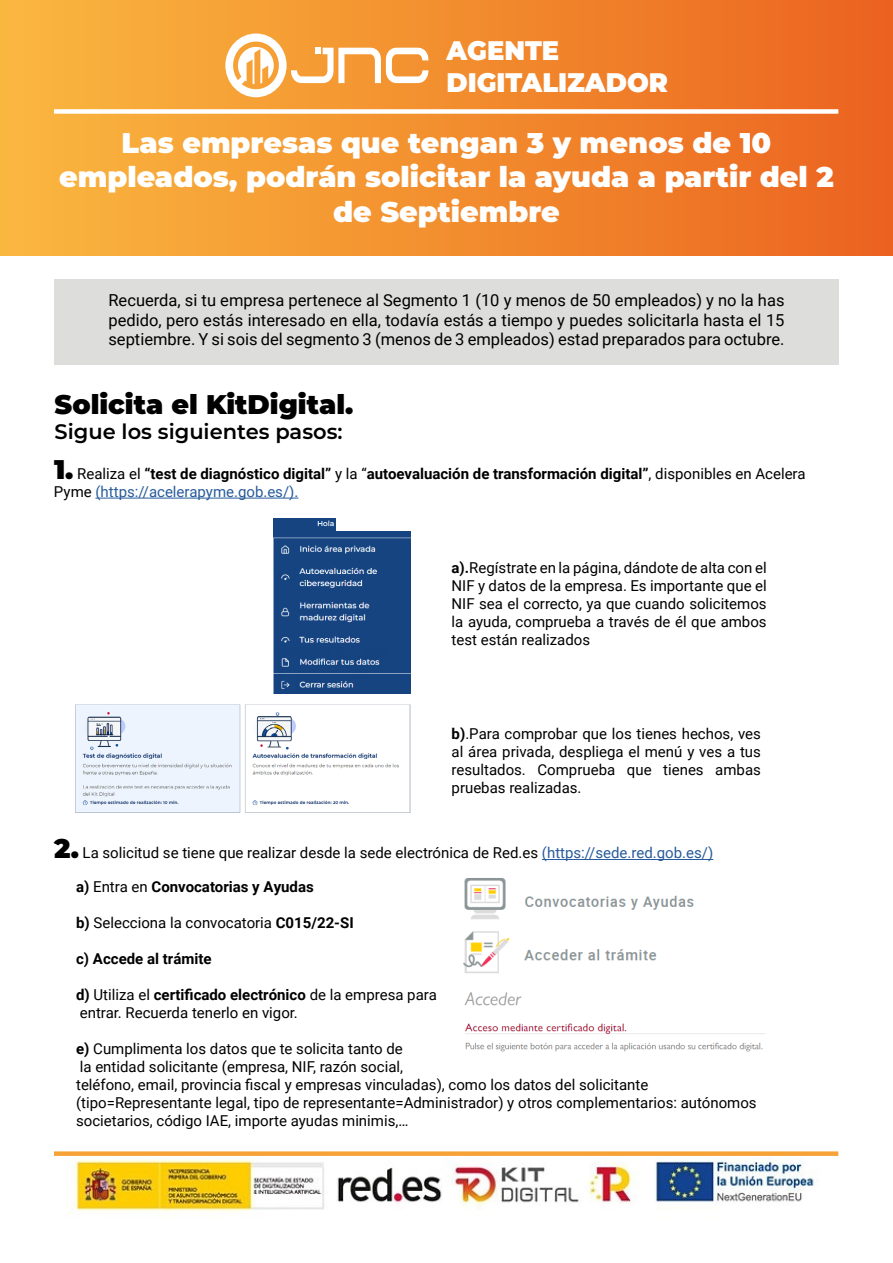
<style>
.page{position:relative;width:893px;height:1263px;background:#fff}
.page>*{position:absolute;margin:0;border:0;box-sizing:border-box;transform-origin:0 0}
.t1{font:900 28.5px/34.2px "Montserrat";color:#fff;text-align:center}
.t2{font:900 27px "Montserrat";color:#000}
.t3{font:900 26.85px/32.2px "Montserrat";color:#fff;scale:.96 1}
.t4{font:600 21px "Montserrat";color:#000}
.t5{font:16.5px/19.8px "Roboto";color:#000;text-align:justify}
.t6{font:15px/18px "Roboto";color:#000;text-align:justify}
.t7{font:700 15px/18px "Roboto";color:#000}
.s1{font-family:"Montserrat";font-weight:900;font-size:27px}
.s2{font-weight:400}
.s3{font-weight:400;color:#275b9b}
.s4{font-weight:700}
.s5{color:#275b9b}
</style>
<div class="page">
<div style="left:54px;top:279px;width:785px;height:85px;background:#dddddc"></div>
<img style="left:70px;top:1157px;width:744px;height:55px">
<div style="left:0;top:0;width:893px;height:255px;background:linear-gradient(to right,#fab83f,#eb631f)"></div>
<svg style="left:225px;top:33px;width:203px;height:64px"></svg>
<div style="left:54px;top:109px;width:784px;height:5px;background:#fff"></div>
<div style="left:54px;top:1151px;width:784px;height:5px;background:#f6a237"></div>
<hr style="left:95px;top:498px;width:203px;height:1px;background:#275b9b">
<hr style="left:542px;top:859px;width:171px;height:1px;background:#275b9b">
<img style="left:273px;top:518px;width:138px;height:176px">
<div style="left:336px;top:518px;width:75px;height:13px;background:#fff"></div>
<img style="left:75px;top:704px;width:336px;height:109px">
<img style="left:464px;top:878px;width:230px;height:41px">
<img style="left:463px;top:931px;width:194px;height:42px">
<img style="left:464px;top:992px;width:301px;height:60px">
<h3 class="t3" style="left:446px;top:33px;width:232px">AGENTE<br>DIGITALIZADOR</h3>
<h1 class="t1" style="left:59px;top:124px;width:776px">Las empresas que tengan 3 y menos de 10 empleados, podrán solicitar la ayuda a partir del 2 de Septiembre</h1>
<p class="t5" style="left:108px;top:289px;width:678px">Recuerda, si tu empresa pertenece al Segmento 1 (10 y menos de 50 empleados) y no la has pedido, pero estás interesado en ella, todavía estás a tiempo y puedes solicitarla hasta el 15 septiembre. Y si sois del segmento 3 (menos de 3 empleados) estad preparados para octubre.</p>
<h2 class="t2" style="left:55px;top:384px;width:300px">Solicita el KitDigital.</h2>
<h3 class="t4" style="left:55px;top:417px;width:290px">Sigue los siguientes pasos:</h3>
<p class="t7" style="left:54px;top:464px;width:753px"><span class="s1">1.</span> <span class="s2">Realiza el</span> “test de diagnóstico digital” <span class="s2">y la “</span>autoevaluación de transformación digital”<span class="s2">, disponibles en Acelera<br>Pyme</span> <span class="s3">(https://acelerapyme.gob.es/).</span></p>
<p class="t6" style="left:452px;top:558px;width:317px"><span class="s4">a).</span>Regístrate en la página, dándote de alta con el NIF y datos de la empresa. Es importante que el NIF sea el correcto, ya que cuando solicitemos la ayuda, comprueba a través de él que ambos test están realizados</p>
<p class="t6" style="left:452px;top:724px;width:311px"><span class="s4">b)</span>.Para comprobar que los tienes hechos, ves al área privada, despliega el menú y ves a tus resultados. Comprueba que tienes ambas pruebas realizadas.</p>
<p class="t6" style="left:54px;top:843px;width:661px"><span class="s1">2.</span> La solicitud se tiene que realizar desde la sede electrónica de Red.es <span class="s5">(https://sede.red.gob.es/)</span></p>
<p class="t7" style="left:76px;top:877px;width:239px">a) <span class="s2">Entra en</span> Convocatorias y Ayudas</p>
<p class="t6" style="left:76px;top:913px;width:279px"><span class="s4">b)</span> Selecciona la convocatoria <span class="s4">C015/22-SI</span></p>
<p class="t7" style="left:76px;top:949px;width:137px">c) Accede al trámite</p>
<p class="t6" style="left:76px;top:985px;width:362px"><span class="s4">d)</span> Utiliza el <span class="s4">certificado electrónico</span> de la empresa para entrar. Recuerda tenerlo en vigor.</p>
<p class="t6" style="left:76px;top:1039px;width:682px;text-align:left"><span class="s4">e)</span> Cumplimenta los datos que te solicita tanto de<br>la entidad solicitante (empresa, NIF, razón social,<br>teléfono, email, provincia fiscal y empresas vinculadas), como los datos del solicitante (tipo=Representante legal, tipo de representante=Administrador) y otros complementarios: autónomos societarios, código IAE, importe ayudas minimis,…</p>
</div>
